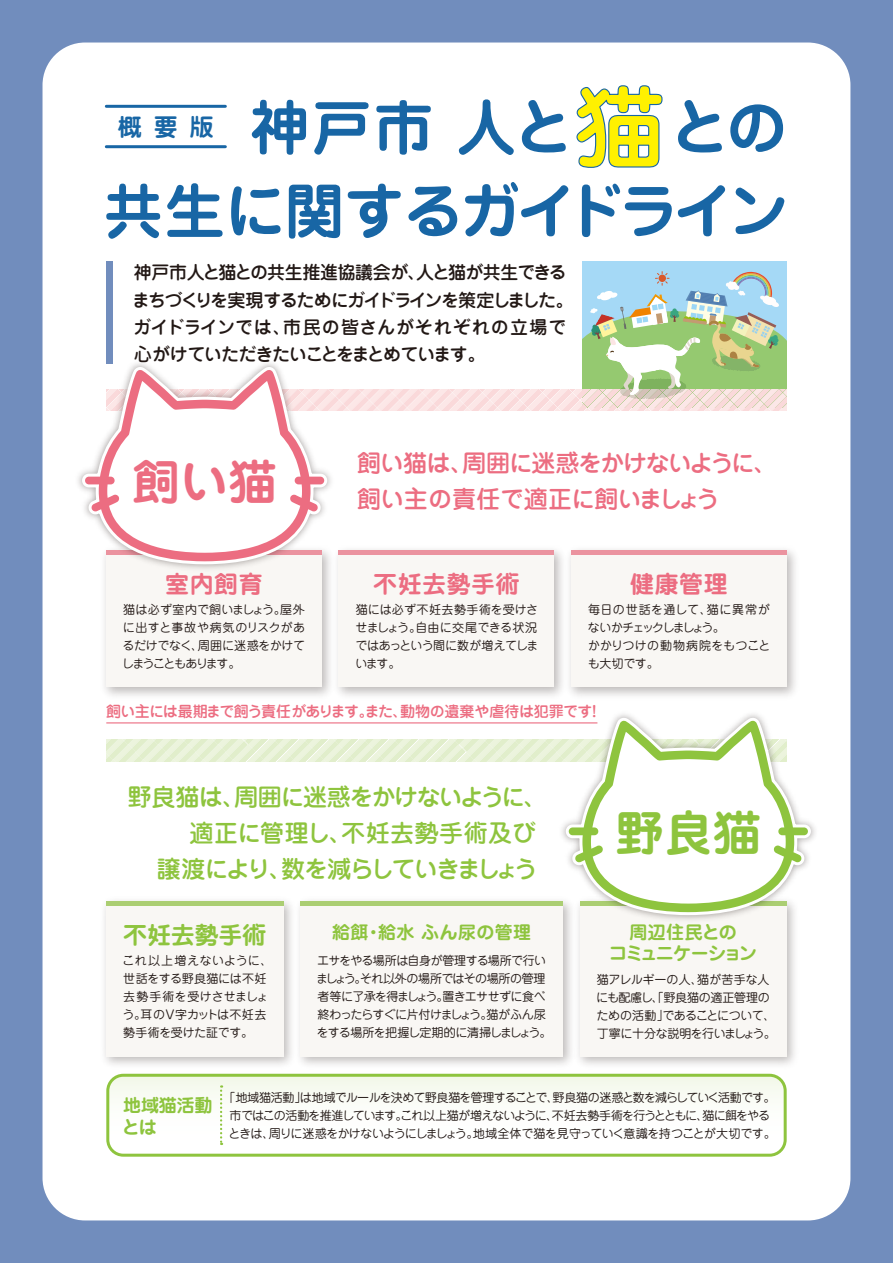
<style>
.page{position:relative;width:893px;height:1263px;background:#718dbd}
.page>*{position:absolute;margin:0;border:0;box-sizing:border-box;transform-origin:0 0}
.t1{font:700 90px "Jun 501 Pro";color:#fff100}
.t2{font:700 60px/83.4px "Jun 501 Pro";letter-spacing:-.05em;color:#1866a5;text-align:right}
.t3{font:700 48px "Jun 501 Pro";color:#ec6d81}
.t4{font:700 48px "Jun 501 Pro";color:#8ec43e}
.t5{font:500 24px "Jun 34 Pro";letter-spacing:-.045em;color:#ec6d81}
.t6{font:500 24px "Jun 34 Pro";letter-spacing:-.05em;color:#8ec43e}
.t7{font:500 24px "Jun 34 Pro";letter-spacing:-.1em;color:#8ec43e}
.t8{font:500 24px "Jun 34 Pro";letter-spacing:-.025em;color:#ec6d81}
.t9{font:500 24px "Jun 34 Pro";letter-spacing:.02em;color:#8ec43e}
.t10{font:700 24px "Jun 501 Pro";letter-spacing:.02em;color:#ec6d81}
.t11{font:700 24px "Jun 501 Pro";letter-spacing:-.005em;color:#8ec43e}
.t12{font:700 24px "Jun 501 Pro";color:#1866a5}
.t13{font:500 18px/27px "Jun 34 Pro";letter-spacing:-.055em;color:#221815}
.t14{font:700 18px/21.6px "Jun 501 Pro";letter-spacing:-.055em;color:#8ec43e;text-align:center}
.t15{font:700 18px "Jun 501 Pro";letter-spacing:.02em;color:#8ec43e}
.t16{font:700 18px/21.6px "Jun 501 Pro";letter-spacing:-.01em;color:#8ec43e}
.t17{font:500 15px "Jun 34 Pro";letter-spacing:-.035em;color:#ec6d81}
.t18{font:12px/18px "Jun 201 Pro";letter-spacing:-.035em;color:#221815;text-align:justify}
.t19{font:12px/18px "Jun 201 Pro";letter-spacing:-.065em;color:#221815;text-align:center}
.t20{font:12px/18px "Jun 201 Pro";letter-spacing:.01em;color:#221815}
.t21{font:12px/18px "Jun 201 Pro";letter-spacing:.005em;color:#221815}
</style>
<div class="page">
<div style="left:43px;top:43px;width:807px;height:1177px;background:#fff;border-radius:43px"></div>
<div style="left:583px;top:261px;width:204px;height:147px;background:#a5d9f6"></div>
<div style="left:571px;top:551px;width:216px;height:136px;background:#f9f7f4"></div>
<div style="left:339px;top:551px;width:215px;height:136px;background:#f9f7f4"></div>
<div style="left:106px;top:551px;width:216px;height:136px;background:#f9f7f4"></div>
<svg style="left:576px;top:85px;width:87px;height:83px"></svg>
<hr style="left:106px;top:105px;width:119px;height:3px;background:#1866a5">
<hr style="left:106px;top:145px;width:119px;height:3px;background:#1866a5">
<div style="left:106px;top:261px;width:7px;height:103px;background:#718dbd"></div>
<div style="left:106px;top:389px;width:681px;height:21px;background:#fbe5e5"></div>
<svg style="left:106px;top:740px;width:449px;height:21px;background:#e7f1d5"></svg>
<hr style="left:339px;top:551px;width:215px;height:4px;background:#eb939f">
<hr style="left:571px;top:551px;width:216px;height:4px;background:#eb939f">
<img style="left:78px;top:389px;width:260px;height:186px">
<svg style="left:79px;top:363px;width:251px;height:204px"></svg>
<svg style="left:85px;top:370px;width:239px;height:191px"></svg>
<div style="left:580px;top:901px;width:207px;height:156px;background:#f9f7f4"></div>
<div style="left:300px;top:901px;width:263px;height:156px;background:#f9f7f4"></div>
<img style="left:104px;top:900px;width:196px;height:165px">
<div style="left:106px;top:901px;width:177px;height:156px;background:#f9f7f4"></div>
<div style="left:106px;top:901px;width:177px;height:5px;background:#abce72"></div>
<div style="left:300px;top:901px;width:263px;height:5px;background:#abce72"></div>
<img style="left:555px;top:723px;width:260px;height:202px">
<svg style="left:563px;top:714px;width:251px;height:204px"></svg>
<svg style="left:569px;top:721px;width:239px;height:191px"></svg>
<svg style="left:583px;top:271px;width:204px;height:131px"></svg>
<svg style="left:106px;top:1074px;width:681px;height:83px"></svg>
<svg style="left:220px;top:1085px;width:2px;height:60px"></svg>
<hr style="left:106px;top:722px;width:491px;height:1px;background:#ec6d81">
<h1 class="t1" style="left:575px;top:56px;width:91px">猫</h1>
<h2 class="t2" style="left:250px;top:80px;width:325px">神戸市 人と</h2>
<h2 class="t2" style="left:103px;top:80px;width:687px">との<br>共生に関するガイドライン</h2>
<h3 class="t12" style="left:118px;top:108px;width:97px">概要版</h3>
<h3 class="t13" style="left:132px;top:257px;width:443px">神戸市人と猫との共生推進協議会が、人と猫が共生できるまちづくりを実現するためにガイドラインを策定しました。ガイドラインでは、市民の皆さんがそれぞれの立場で心がけていただきたいことをまとめています。</h3>
<h3 class="t3" style="left:133px;top:443px;width:146px">飼い猫</h3>
<h3 class="t5" style="left:357px;top:444px;width:422px">飼い猫は、周囲に迷惑をかけないように、</h3>
<h3 class="t8" style="left:357px;top:480px;width:364px">飼い主の責任で適正に飼いましょう</h3>
<h3 class="t10" style="left:373px;top:565px;width:148px">不妊去勢手術</h3>
<h3 class="t10" style="left:165px;top:565px;width:99px">室内飼育</h3>
<h3 class="t10" style="left:630px;top:565px;width:99px">健康管理</h3>
<p class="t18" style="left:122px;top:600px;width:184px">猫は必ず室内で飼いましょう。屋外に出すと事故や病気のリスクがあるだけでなく、周囲に迷惑をかけてしまうこともあります。</p>
<p class="t18" style="left:355px;top:600px;width:185px">猫には必ず不妊去勢手術を受けさせましょう。自由に交尾できる状況ではあっという間に数が増えてしまいます。</p>
<p class="t21" style="left:588px;top:600px;width:184px">毎日の世話を通して、猫に異常がないかチェックしましょう。<br>かかりつけの動物病院をもつことも大切です。</p>
<p class="t17" style="left:106px;top:699px;width:497px">飼い主には最期まで飼う責任があります。また、動物の遺棄や虐待は犯罪です！</p>
<h3 class="t6" style="left:128px;top:777px;width:422px">野良猫は、周囲に迷惑をかけないように、</h3>
<h3 class="t9" style="left:190px;top:813px;width:348px">適正に管理し、不妊去勢手術及び</h3>
<h3 class="t7" style="left:157px;top:849px;width:382px">譲渡により、数を減らしていきましょう</h3>
<h3 class="t4" style="left:615px;top:794px;width:147px">野良猫</h3>
<h3 class="t11" style="left:123px;top:916px;width:145px">不妊去勢手術</h3>
<p class="t20" style="left:122px;top:950px;width:152px">これ以上増えないように、世話をする野良猫には不妊去勢手術を受けさせましょう。耳のV字カットは不妊去勢手術を受けた証です。</p>
<h3 class="t15" style="left:332px;top:917px;width:200px">給餌・給水 ふん尿の管理</h3>
<p class="t18" style="left:316px;top:950px;width:237px;text-align:left">エサをやる場所は自身が管理する場所で行いましょう。それ以外の場所ではその場所の管理者等に了承を得ましょう。置きエサせずに食べ終わったらすぐに片付けましょう。猫がふん尿をする場所を把握し定期的に清掃しましょう。</p>
<h3 class="t14" style="left:609px;top:919px;width:149px">周辺住民との<br>コミュニケーション</h3>
<p class="t18" style="left:596px;top:969px;width:181px;text-align:left">猫アレルギーの人、猫が苦手な人にも配慮し、｢野良猫の適正管理のための活動｣であることについて、丁寧に十分な説明を行いましょう。</p>
<h3 class="t16" style="left:122px;top:1092px;width:92px">地域猫活動とは</h3>
<p class="t19" style="left:224px;top:1087px;width:554px">「地域猫活動」は地域でルールを決めて野良猫を管理することで、野良猫の迷惑と数を減らしていく活動です。市ではこの活動を推進しています。これ以上猫が増えないように、不妊去勢手術を行うとともに、猫に餌をやるときは、周りに迷惑をかけないようにしましょう。地域全体で猫を見守っていく意識を持つことが大切です。</p>
</div>
